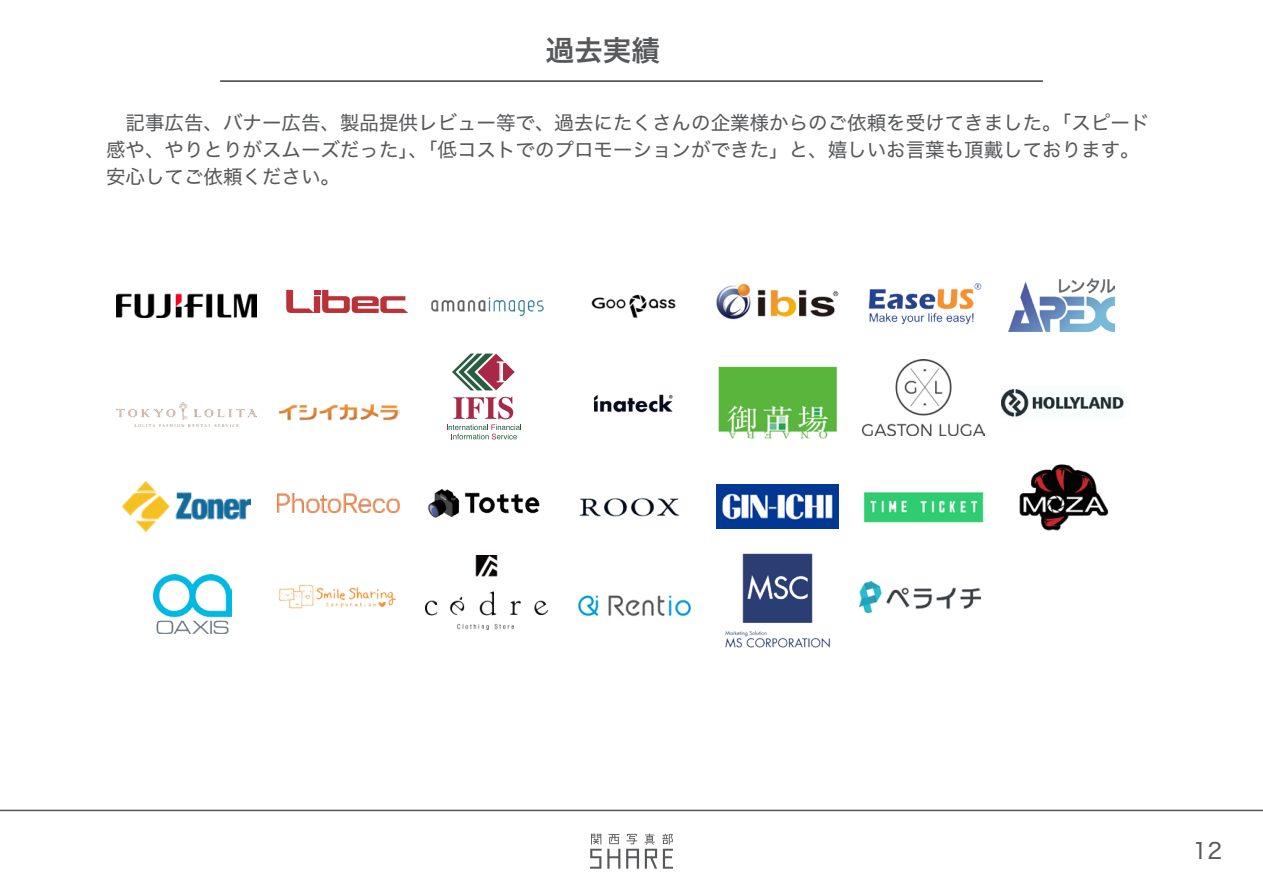
<style>
.page{position:relative;width:1263px;height:893px;background:#fff}
.page>*{position:absolute;margin:0;border:0;box-sizing:border-box;transform-origin:0 0}
.t1{font:28.5px "Hiragino Sans W6";color:#57585a}
.t2{font:21.9px "Hiragino Sans W4";color:#57585a}
.t3{font:19.5px/26.8px "Hiragino Sans W4";color:#57585a}
</style>
<div class="page">
<hr style="left:220px;top:80px;width:823px;height:2px;background:#3e3e3f">
<hr style="left:0;top:810px;width:1263px;height:1px;background:#57585a">
<svg style="left:590px;top:834px;width:30px;height:35px"></svg>
<svg style="left:626px;top:834px;width:13px;height:35px"></svg>
<svg style="left:645px;top:834px;width:28px;height:35px"></svg>
<svg style="left:286px;top:290px;width:122px;height:23px"></svg>
<img style="left:578px;top:595px;width:113px;height:22px">
<img style="left:277px;top:494px;width:122px;height:18px">
<img style="left:428px;top:489px;width:112px;height:29px">
<img style="left:279px;top:584px;width:117px;height:25px">
<img style="left:426px;top:556px;width:121px;height:74px">
<img style="left:591px;top:294px;width:85px;height:24px">
<img style="left:716px;top:283px;width:122px;height:156px">
<img style="left:431px;top:297px;width:113px;height:20px">
<img style="left:725px;top:553px;width:105px;height:95px">
<img style="left:863px;top:492px;width:121px;height:31px">
<img style="left:716px;top:485px;width:122px;height:44px">
<img style="left:579px;top:497px;width:101px;height:20px">
<svg style="left:452px;top:354px;width:63px;height:36px"></svg>
<svg style="left:447px;top:397px;width:74px;height:43px"></svg>
<img style="left:278px;top:404px;width:121px;height:17px">
<img style="left:862px;top:359px;width:122px;height:76px">
<img style="left:594px;top:394px;width:79px;height:19px">
<img style="left:868px;top:283px;width:114px;height:42px">
<img style="left:859px;top:582px;width:122px;height:31px">
<img style="left:116px;top:293px;width:141px;height:24px">
<img style="left:116px;top:403px;width:141px;height:24px">
<img style="left:123px;top:481px;width:127px;height:50px">
<img style="left:153px;top:574px;width:79px;height:60px">
<img style="left:1001px;top:389px;width:123px;height:28px">
<img style="left:1019px;top:464px;width:90px;height:67px">
<img style="left:1009px;top:278px;width:106px;height:54px">
<h1 class="t1" style="left:546px;top:24px;width:115px">過去実績</h1>
<p class="t3" style="left:106px;top:108px;width:1045px">　記事広告、バナー広告、製品提供レビュー等で、過去にたくさんの企業様からのご依頼を受けてきました。「スピード感や、やりとりがスムーズだった」、「低コストでのプロモーションができた」と、嬉しいお言葉も頂戴しております。安心してご依頼ください。</p>
<p class="t2" style="left:1193px;top:831px;width:31px">12</p>
</div>
